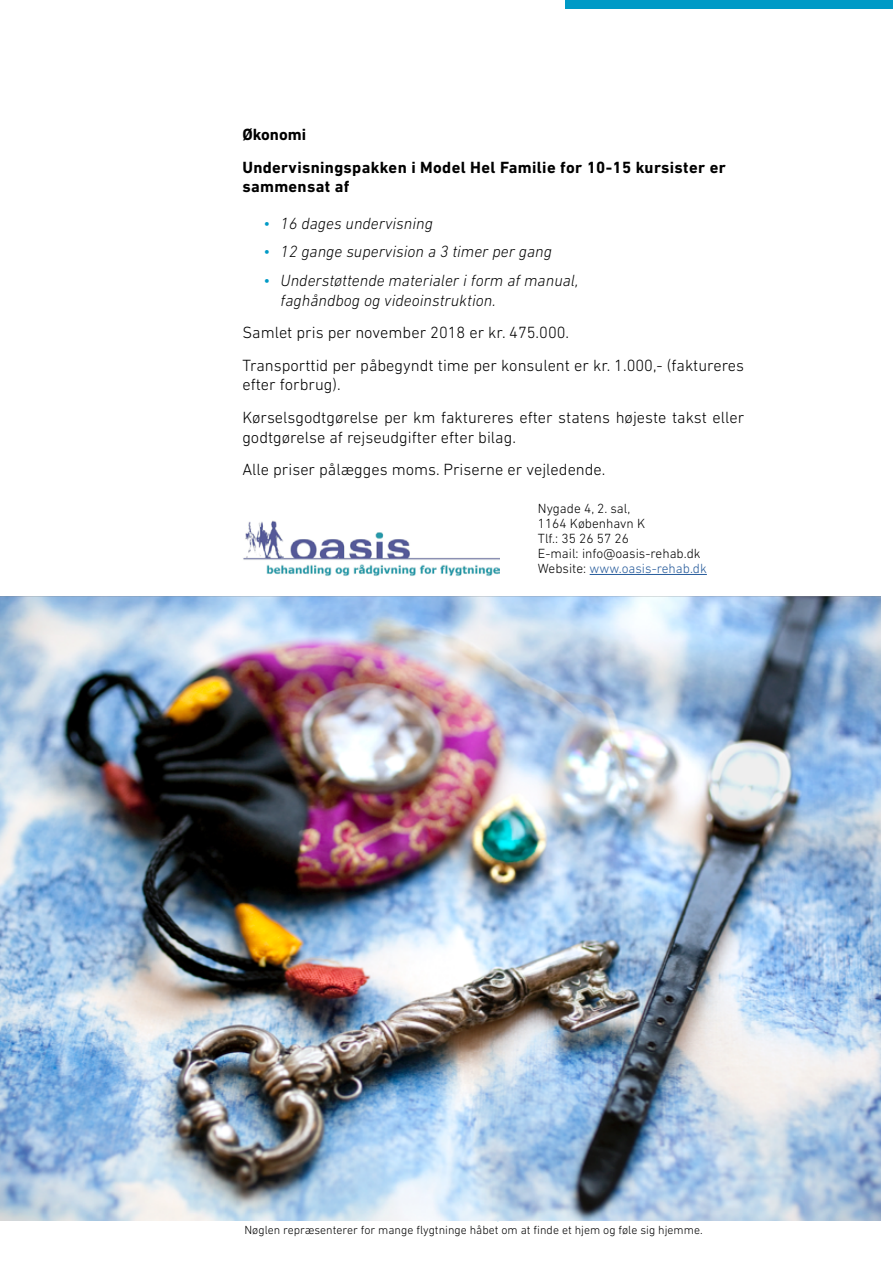
<style>
.page{position:relative;width:893px;height:1263px;background:#fff}
.page>*{position:absolute;margin:0;border:0;box-sizing:border-box;transform-origin:0 0}
.t1{font:300 16.5px/32.5px "DIN Next LT Pro";color:#000}
.t2{font:italic 300 16.5px/19.8px "DIN Next LT Pro";color:#000}
.t3{font:700 16.5px/32.5px "DIN Next LT Pro";letter-spacing:.02em;color:#000}
.t4{font:300 13.5px/15px "DIN Next LT Pro";color:#000}
.t5{font:300 12px "DIN Next LT Pro";color:#000}
.s1{font-style:normal;color:#009ac6}
.s2{color:#275b9b}
</style>
<div class="page">
<div style="left:565px;top:0;width:328px;height:9px;background:#009ac6"></div>
<img style="left:243px;top:520px;width:257px;height:56px">
<hr style="left:590px;top:574px;width:117px;height:1px;background:#275b9b">
<img style="left:0;top:596px;width:880px;height:624px">
<p class="t3" style="left:242px;top:118px;width:485px">Økonomi<br>Undervisningspakken i Model Hel Familie for 10-15 kursister er</p>
<p class="t3" style="left:242px;top:170px;width:109px">sammensat af</p>
<p class="t2" style="left:264px;top:213px;width:171px"><span class="s1">•</span> 16 dages undervisning</p>
<p class="t2" style="left:264px;top:242px;width:290px"><span class="s1">•</span> 12 gange supervision a 3 timer per gang</p>
<p class="t2" style="left:281px;top:270px;width:299px;text-indent:-17px"><span class="s1">•</span> Understøttende materialer i form af manual, faghåndbog og videoinstruktion.</p>
<p class="t1" style="left:242px;top:316px;width:503px">Samlet pris per november 2018 er kr. 475.000.<br>Transporttid per påbegyndt time per konsulent er kr. 1.000,- (faktureres</p>
<p class="t1" style="left:242px;top:368px;width:503px">efter forbrug).<br>Kørselsgodtgørelse per km faktureres efter statens højeste takst eller</p>
<p class="t1" style="left:242px;top:421px;width:365px">godtgørelse af rejseudgifter efter bilag.<br>Alle priser pålægges moms. Priserne er vejledende.</p>
<p class="t4" style="left:538px;top:501px;width:170px">Nygade 4, 2. sal,<br>1164 København K<br>Tlf.: 35 26 57 26<br>E-mail: info@oasis-rehab.dk<br>Website: <span class="s2">www.oasis-rehab.dk</span></p>
<p class="t5" style="left:244px;top:1223px;width:460px">Nøglen repræsenterer for mange flygtninge håbet om at finde et hjem og føle sig hjemme.</p>
</div>
